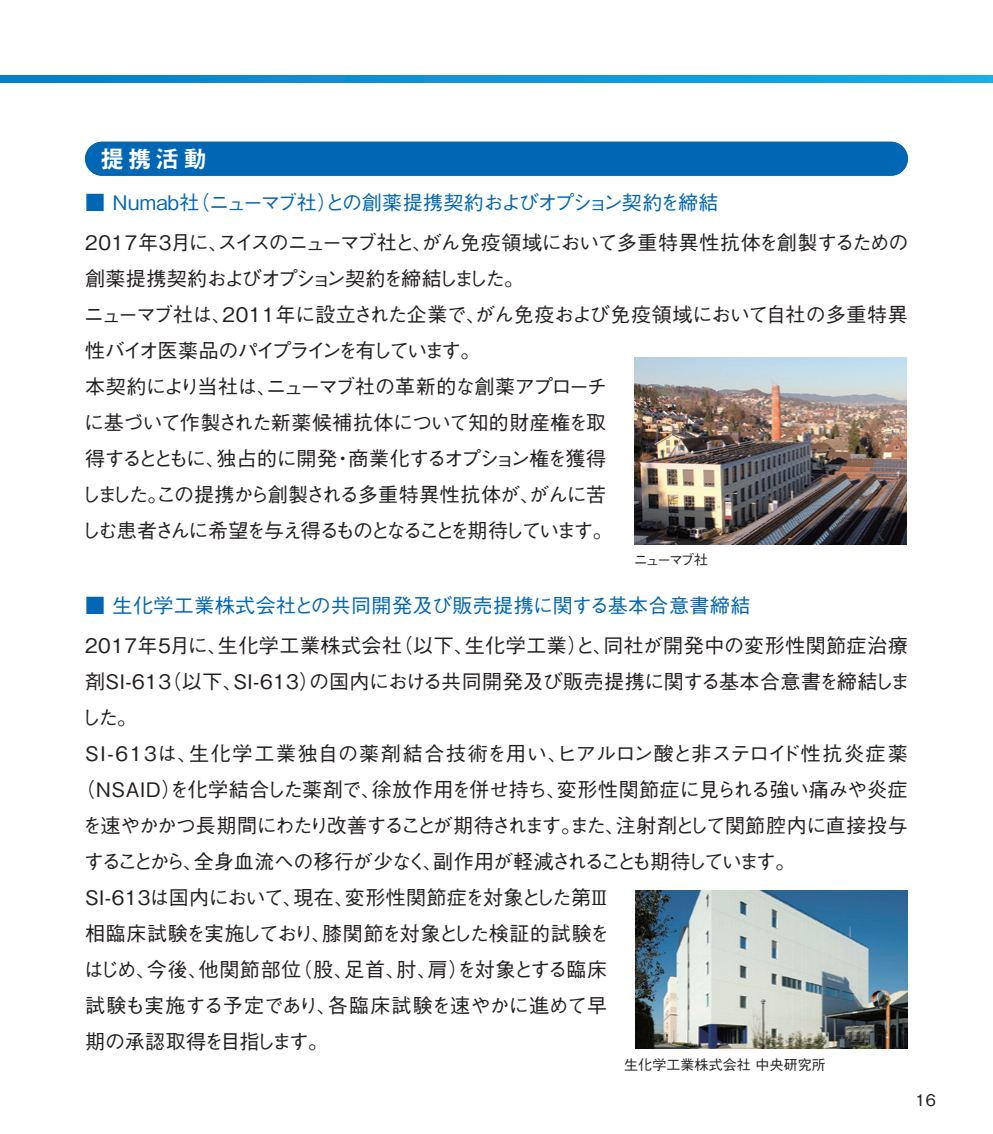
<style>
.page{position:relative;width:993px;height:1134px;background:#fff}
.page>*{position:absolute;margin:0;border:0;box-sizing:border-box;transform-origin:0 0}
.t1{font:24px "Midashi Go Pro MB31";color:#fff}
.t2{font:500 20px/36px "Gothic BBB Pro";letter-spacing:-.06em;color:#231f20}
.t3{font:500 20px "Gothic BBB Pro";letter-spacing:.025em;color:#231f20}
.t4{font:500 20px "Gothic BBB Pro";letter-spacing:-.025em;color:#231f20}
.t5{font:500 20px "Gothic BBB Pro";letter-spacing:-.05em;color:#231f20}
.t6{font:500 20px "Gothic BBB Pro";letter-spacing:-.085em;color:#231f20}
.t7{font:500 20px "Gothic BBB Pro";letter-spacing:-.03em;color:#0166b3}
.t8{font:500 20px "Gothic BBB Pro";letter-spacing:.02em;color:#0166b3}
.t9{font:500 20px "Gothic BBB Pro";letter-spacing:.035em;color:#231f20}
.t10{font:500 20px "Gothic BBB Pro";letter-spacing:-.055em;color:#231f20}
.t11{font:500 16px "Gothic BBB Pro";color:#231f20}
.t12{font:500 14px "Gothic BBB Pro";letter-spacing:.005em;color:#231f20}
</style>
<div class="page">
<svg style="left:0;top:75px;width:992px;height:7px;background:#0f95d3"></svg>
<img style="left:634px;top:357px;width:272px;height:187px">
<img style="left:635px;top:890px;width:272px;height:159px">
<div style="left:85px;top:142px;width:822px;height:34px;background:#0166b3;border-radius:17px"></div>
<p class="t1" style="left:100px;top:140px;width:108px">提携活動</p>
<p class="t7" style="left:85px;top:187px;width:634px">■ Numab社（ニューマブ社）との創薬提携契約およびオプション契約を締結</p>
<p class="t2" style="left:81px;top:222px;width:828px">2017年3月に、スイスのニューマブ社と、がん免疫領域において多重特異性抗体を創製するための創薬提携契約およびオプション契約を締結しました。<br>ニューマブ社は、2011年に設立された企業で、がん免疫および免疫領域において自社の多重特異性バイオ医薬品のパイプラインを有しています。<br>本契約により当社は、ニューマブ社の革新的な創薬アプローチ<br>に基づいて作製された新薬候補抗体について知的財産権を取<br>得するとともに、独占的に開発・商業化するオプション権を獲得<br>しました。この提携から創製される多重特異性抗体が、がんに苦<br>しむ患者さんに希望を与え得るものとなることを期待しています。</p>
<p class="t12" style="left:633px;top:549px;width:76px">ニューマブ社</p>
<p class="t8" style="left:85px;top:589px;width:666px">■ 生化学工業株式会社との共同開発及び販売提携に関する基本合意書締結</p>
<p class="t3" style="left:85px;top:629px;width:824px">2017年5月に、生化学工業株式会社（以下、生化学工業）と、同社が開発中の変形性関節症治療</p>
<p class="t3" style="left:85px;top:665px;width:826px">剤SI-613（以下、SI-613）の国内における共同開発及び販売提携に関する基本合意書を締結しま</p>
<p class="t4" style="left:81px;top:701px;width:58px">した。</p>
<p class="t3" style="left:85px;top:737px;width:823px">SI-613は、生化学工業独自の薬剤結合技術を用い、ヒアルロン酸と非ステロイド性抗炎症薬</p>
<p class="t4" style="left:75px;top:774px;width:834px">（NSAID）を化学結合した薬剤で、徐放作用を併せ持ち、変形性関節症に見られる強い痛みや炎症</p>
<p class="t5" style="left:82px;top:810px;width:826px">を速やかかつ長期間にわたり改善することが期待されます。また、注射剤として関節腔内に直接投与</p>
<p class="t6" style="left:84px;top:846px;width:712px">することから、全身血流への移行が少なく、副作用が軽減されることも期待しています。</p>
<p class="t4" style="left:85px;top:882px;width:525px">SI-613は国内において、現在、変形性関節症を対象とした第Ⅲ</p>
<p class="t4" style="left:85px;top:918px;width:525px">相臨床試験を実施しており、膝関節を対象とした検証的試験を</p>
<p class="t9" style="left:84px;top:954px;width:524px">はじめ、今後、他関節部位（股、足首、肘、肩）を対象とする臨床</p>
<p class="t4" style="left:85px;top:990px;width:523px">試験も実施する予定であり、各臨床試験を速やかに進めて早</p>
<p class="t10" style="left:85px;top:1026px;width:244px">期の承認取得を目指します。</p>
<p class="t12" style="left:624px;top:1053px;width:203px">生化学工業株式会社 中央研究所</p>
<p class="t11" style="left:915px;top:1087px;width:22px">16</p>
</div>
